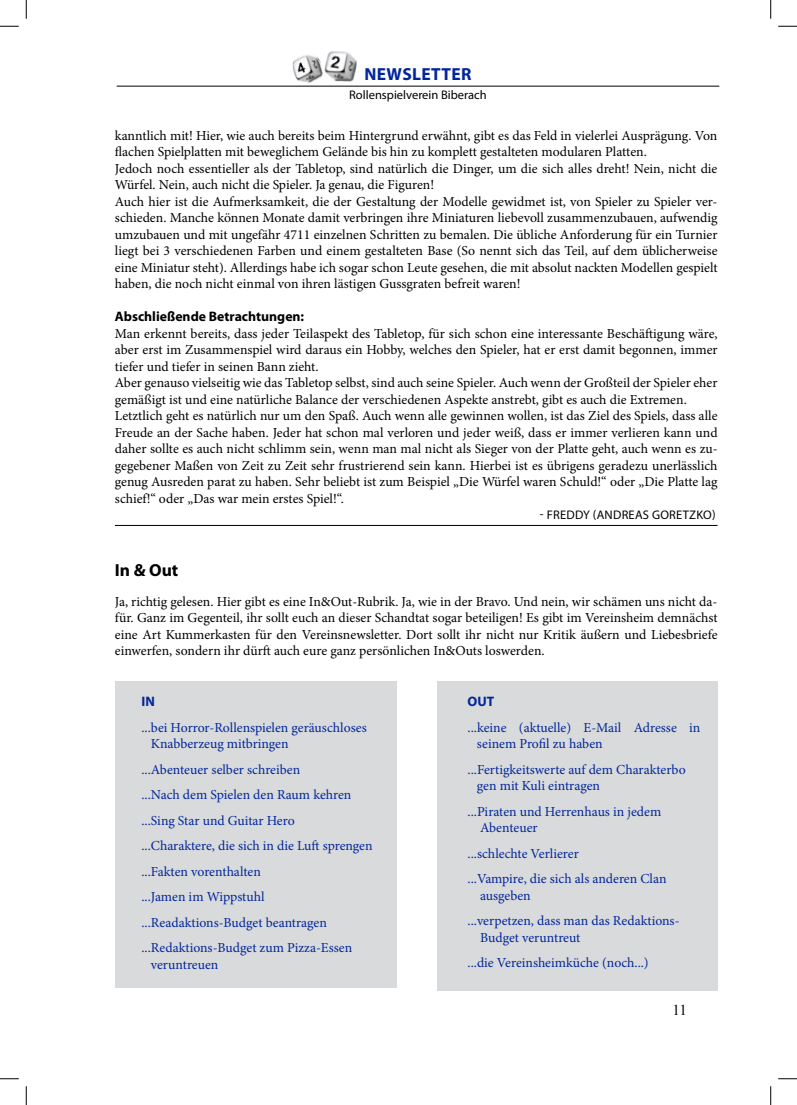
<style>
.page{position:relative;width:797px;height:1105px;background:#fff}
.page>*{position:absolute;margin:0;border:0;box-sizing:border-box;transform-origin:0 0}
.t1{font:700 17.5px "Myriad Pro";letter-spacing:.02em;color:#01269b}
.t2{font:700 17.5px "Myriad Pro";color:#000}
.t3{font:15px "Times New Roman";color:#000}
.t4{font:13.75px/16.5px "Minion Pro";color:#000}
.t5{font:13.75px/25.5px "Minion Pro";color:#01269b}
.t6{font:700 13.75px "Myriad Pro";color:#000}
.t7{font:700 13.75px "Myriad Pro";color:#01269b}
.t8{font:12.5px "Myriad Pro";color:#000}
.t9{font:12.5px "Myriad Pro";letter-spacing:.02em;color:#000}
</style>
<div class="page">
<hr style="left:117px;top:86px;width:602px;height:1px;background:#000">
<img style="left:324px;top:51px;width:32px;height:30px">
<img style="left:293px;top:55px;width:30px;height:28px">
<hr style="left:115px;top:525px;width:602px;height:1px;background:#000">
<div style="left:115px;top:681px;width:282px;height:306px;background:#d9dadb"></div>
<div style="left:437px;top:681px;width:280px;height:309px;background:#d9dadb"></div>
<svg style="left:0;top:25px;width:19px;height:2px"></svg>
<svg style="left:778px;top:25px;width:19px;height:2px"></svg>
<svg style="left:0;top:1078px;width:19px;height:1px"></svg>
<svg style="left:778px;top:1078px;width:19px;height:1px"></svg>
<svg style="left:25px;top:0;width:2px;height:19px"></svg>
<svg style="left:25px;top:1086px;width:2px;height:19px"></svg>
<svg style="left:770px;top:0;width:1px;height:19px"></svg>
<svg style="left:770px;top:1086px;width:1px;height:19px"></svg>
<p class="t1" style="left:364px;top:63px;width:109px">Newsletter</p>
<p class="t8" style="left:349px;top:88px;width:139px">Rollenspielverein Biberach</p>
<p class="t4" style="left:115px;top:127px;width:604px">kanntlich mit! Hier, wie auch bereits beim Hintergrund erwähnt, gibt es das Feld in vielerlei Ausprägung. Von flachen Spielplatten mit beweglichem Gelände bis hin zu komplett gestalteten modularen Platten.<br>Jedoch noch essentieller als der Tabletop, sind natürlich die Dinger, um die sich alles dreht! Nein, nicht die Würfel. Nein, auch nicht die Spieler. Ja genau, die Figuren!<br>Auch hier ist die Aufmerksamkeit, die der Gestaltung der Modelle gewidmet ist, von Spieler zu Spieler ver&shy;schieden. Manche können Monate damit verbringen ihre Miniaturen liebevoll zusammenzubauen, aufwendig umzubauen und mit ungefähr 4711 einzelnen Schritten zu bemalen. Die übliche Anforderung für ein Turnier liegt bei 3 verschiedenen Farben und einem gestalteten Base (So nennt sich das Teil, auf dem üblicherweise eine Miniatur steht). Allerdings habe ich sogar schon Leute gesehen, die mit absolut nackten Modellen gespielt haben, die noch nicht einmal von ihren lästigen Gussgraten befreit waren!</p>
<p class="t6" style="left:115px;top:308px;width:191px">Abschließende Betrachtungen:</p>
<p class="t4" style="left:115px;top:325px;width:604px">Man erkennt bereits, dass jeder Teilaspekt des Tabletop, für sich schon eine interessante Beschäftigung wäre, aber erst im Zusammenspiel wird daraus ein Hobby, welches den Spieler, hat er erst damit begonnen, immer tiefer und tiefer in seinen Bann zieht.<br>Aber genauso vielseitig wie das Tabletop selbst, sind auch seine Spieler. Auch wenn der Großteil der Spieler eher gemäßigt ist und eine natürliche Balance der verschiedenen Aspekte anstrebt, gibt es auch die Extremen.<br>Letztlich geht es natürlich nur um den Spaß. Auch wenn alle gewinnen wollen, ist das Ziel des Spiels, dass alle Freude an der Sache haben. Jeder hat schon mal verloren und jeder weiß, dass er immer verlieren kann und daher sollte es auch nicht schlimm sein, wenn man mal nicht als Sieger von der Platte geht, auch wenn es zu&shy;gegebener Maßen von Zeit zu Zeit sehr frustrierend sein kann. Hierbei ist es übrigens geradezu unerlässlich genug Ausreden parat zu haben. Sehr beliebt ist zum Beispiel „Die Würfel waren Schuld!“ oder „Die Platte lag schief!“ oder „Das war mein erstes Spiel!“.</p>
<p class="t2" style="left:115px;top:559px;width:65px">In &amp; Out</p>
<p class="t9" style="left:540px;top:507px;width:177px">- Freddy (Andreas Goretzko)</p>
<p class="t4" style="left:115px;top:593px;width:604px;text-align:justify">Ja, richtig gelesen. Hier gibt es eine In&amp;Out-Rubrik. Ja, wie in der Bravo. Und nein, wir schämen uns nicht da&shy;für. Ganz im Gegenteil, ihr sollt euch an dieser Schandtat sogar beteiligen! Es gibt im Vereinsheim demnächst eine Art Kummerkasten für den Vereinsnewsletter. Dort sollt ihr nicht nur Kritik äußern und Liebesbriefe einwerfen, sondern ihr dürft auch eure ganz persönlichen In&amp;Outs loswerden.</p>
<p class="t7" style="left:141px;top:693px;width:15px">IN</p>
<p class="t5" style="left:151px;top:719px;width:217px;line-height:16.5px;text-indent:-9px">...bei Horror-Rollenspielen geräuschloses<br>Knabberzeug mitbringen</p>
<p class="t5" style="left:141px;top:757px;width:233px">...Abenteuer selber schreiben<br>...Nach dem Spielen den Raum kehren ...Sing Star und Guitar Hero<br>...Charaktere, die sich in die Luft sprengen ...Fakten vorenthalten<br>...Jamen im Wippstuhl ...Readaktions-Budget beantragen ...Redaktions-Budget zum Pizza-Essen</p>
<p class="t5" style="left:151px;top:952px;width:69px">veruntreuen</p>
<p class="t7" style="left:467px;top:693px;width:28px">OUT</p>
<p class="t5" style="left:477px;top:719px;width:225px;line-height:16.5px;text-indent:-9px">...keine (aktuelle) E-Mail Adresse in seinem Profil zu haben</p>
<p class="t5" style="left:477px;top:761px;width:210px;line-height:16.5px;text-indent:-9px">...Fertigkeitswerte auf dem Charakterbo gen mit Kuli eintragen</p>
<p class="t5" style="left:480px;top:803px;width:183px;line-height:16.5px;text-indent:-12px">...Piraten und Herrenhaus in jedem<br>Abenteuer</p>
<p class="t5" style="left:467px;top:841px;width:200px">...schlechte Verlierer<br>...Vampire, die sich als anderen Clan</p>
<p class="t5" style="left:467px;top:883px;width:213px;text-indent:12px">ausgeben<br>...verpetzen, dass man das Redaktions-</p>
<p class="t5" style="left:467px;top:925px;width:183px;text-indent:12px">Budget veruntreut<br>...die Vereinsheimküche (noch...)</p>
<p class="t3" style="left:672px;top:999px;width:16px">11</p>
</div>
